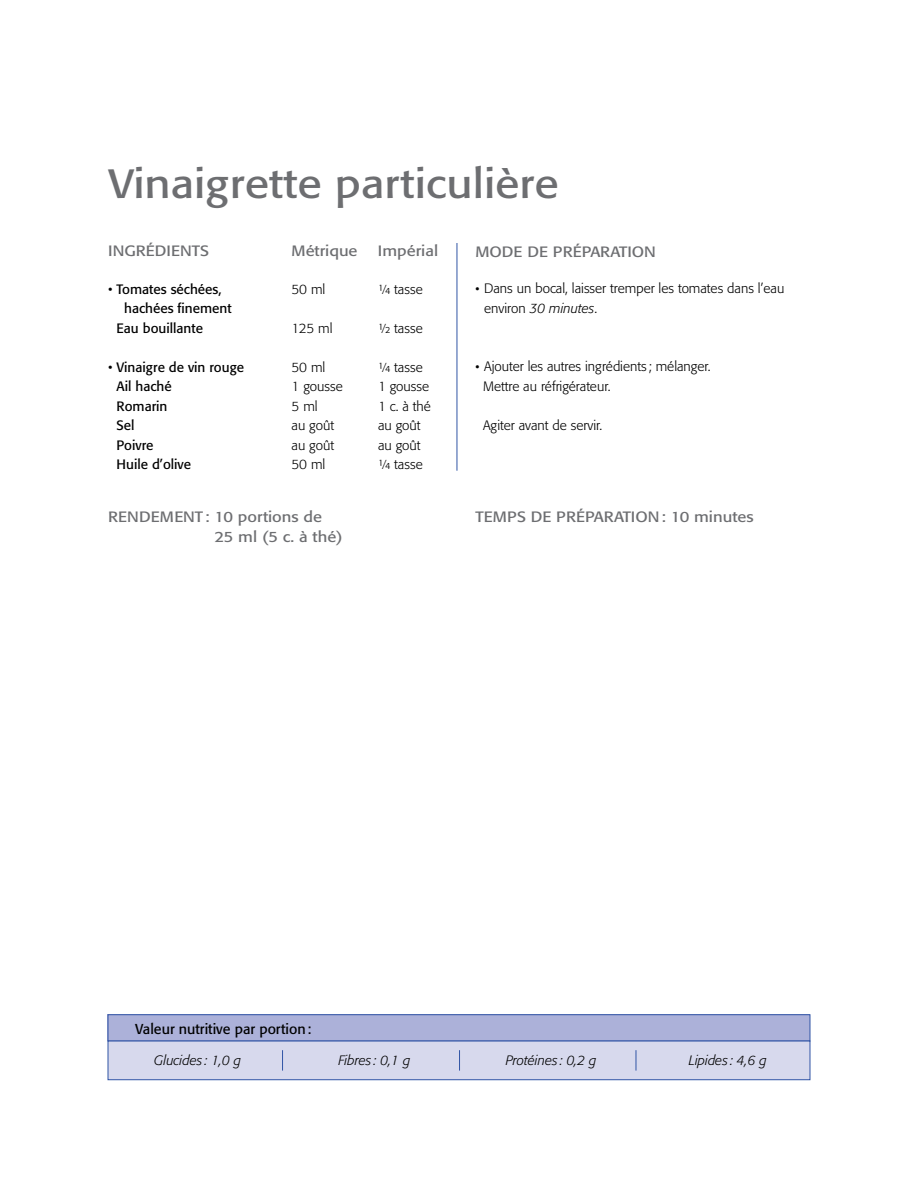
<style>
.page{position:relative;width:918px;height:1188px;background:#fff}
.page>*{position:absolute;margin:0;border:0;box-sizing:border-box;transform-origin:0 0}
.t1{font:40.5px "Formata";color:#6d6e71;scale:1.11 1}
.t2{font:14.85px/19.5px "Formata";color:#6d6e71;scale:1.11 1}
.t3{font:14.25px "Formata";color:#000}
.t4{font:300 13.5px/19.5px "Formata";color:#000}
.t5{font:13.5px/19.5px "Formata";color:#000}
.t6{font:italic 300 13.5px "Formata";color:#000}
.s1{font-weight:300}
.s2{font-weight:400;font-size:12px}
.s3{font-style:italic}
</style>
<div class="page">
<div style="left:108px;top:1015px;width:702px;height:26px;background:#acb1d9"></div>
<div style="left:108px;top:1014px;width:702px;height:27px;border:1px solid #3155a6"></div>
<div style="left:108px;top:1041px;width:702px;height:39px;background:#d7d9ed"></div>
<div style="left:108px;top:1041px;width:702px;height:39px;border:1px solid #3155a6"></div>
<svg style="left:282px;top:1050px;width:1px;height:21px"></svg>
<svg style="left:459px;top:1050px;width:1px;height:21px"></svg>
<svg style="left:636px;top:1050px;width:1px;height:21px"></svg>
<hr style="left:457px;top:243px;width:1px;height:228px;background:#3155a6">
<h1 class="t1" style="left:108px;top:159px;width:408px">Vinaigrette particulière</h1>
<p class="t2" style="left:108px;top:241px;width:93px">INGRÉDIENTS</p>
<p class="t2" style="left:292px;top:241px;width:61px">Métrique</p>
<p class="t2" style="left:378px;top:241px;width:56px">Impérial</p>
<p class="t2" style="left:476px;top:242px;width:164px">MODE DE PRÉPARATION</p>
<p class="t5" style="left:108px;top:279px;width:115px"><span class="s1">•</span> Tomates séchées,</p>
<p class="t4" style="left:292px;top:280px;width:35px">50 ml</p>
<p class="t4" style="left:378px;top:280px;width:46px">¼ tasse</p>
<p class="t5" style="left:117px;top:299px;width:117px;text-indent:8px">hachées finement<br>Eau bouillante</p>
<p class="t4" style="left:292px;top:319px;width:43px">125 ml</p>
<p class="t4" style="left:378px;top:319px;width:46px">½ tasse</p>
<p class="t5" style="left:108px;top:357px;width:138px"><span class="s1">•</span> Vinaigre de vin rouge</p>
<p class="t4" style="left:292px;top:358px;width:35px">50 ml</p>
<p class="t4" style="left:378px;top:358px;width:46px">¼ tasse</p>
<p class="t5" style="left:117px;top:377px;width:57px">Ail haché</p>
<p class="t4" style="left:292px;top:377px;width:53px">1 gousse</p>
<p class="t4" style="left:378px;top:377px;width:53px">1 gousse</p>
<p class="t5" style="left:117px;top:396px;width:52px">Romarin</p>
<p class="t4" style="left:292px;top:397px;width:28px">5 ml</p>
<p class="t4" style="left:378px;top:397px;width:54px">1 c. à thé</p>
<p class="t5" style="left:117px;top:416px;width:20px">Sel</p>
<p class="t4" style="left:292px;top:416px;width:44px">au goût</p>
<p class="t4" style="left:378px;top:416px;width:44px">au goût</p>
<p class="t5" style="left:117px;top:435px;width:38px">Poivre</p>
<p class="t4" style="left:292px;top:436px;width:44px">au goût</p>
<p class="t4" style="left:378px;top:436px;width:44px">au goût</p>
<p class="t5" style="left:117px;top:455px;width:76px">Huile d’olive</p>
<p class="t4" style="left:292px;top:455px;width:35px">50 ml</p>
<p class="t4" style="left:378px;top:455px;width:46px">¼ tasse</p>
<p class="t4" style="left:484px;top:279px;width:302px;text-indent:-9px"><span class="s2">•</span> Dans un bocal, laisser tremper les tomates dans l’eau environ <span class="s3">30 minutes</span>.</p>
<p class="t4" style="left:483px;top:357px;width:229px;text-indent:-8px"><span class="s2">•</span> Ajouter les autres ingrédients ; mélanger.<br>Mettre au réfrigérateur.</p>
<p class="t4" style="left:483px;top:415px;width:121px">Agiter avant de servir.</p>
<p class="t2" style="left:215px;top:507px;width:117px;text-indent:-107px">RENDEMENT: 10 portions de<br>25 ml (5 c. à thé)</p>
<p class="t2" style="left:476px;top:507px;width:252px">TEMPS DE PRÉPARATION: 10 minutes</p>
<p class="t3" style="left:135px;top:1020px;width:178px">Valeur nutritive par portion:</p>
<p class="t6" style="left:154px;top:1053px;width:88px">Glucides : 1,0 g</p>
<p class="t6" style="left:338px;top:1053px;width:74px">Fibres : 0,1 g</p>
<p class="t6" style="left:506px;top:1053px;width:92px">Protéines : 0,2 g</p>
<p class="t6" style="left:689px;top:1053px;width:79px">Lipides : 4,6 g</p>
</div>
